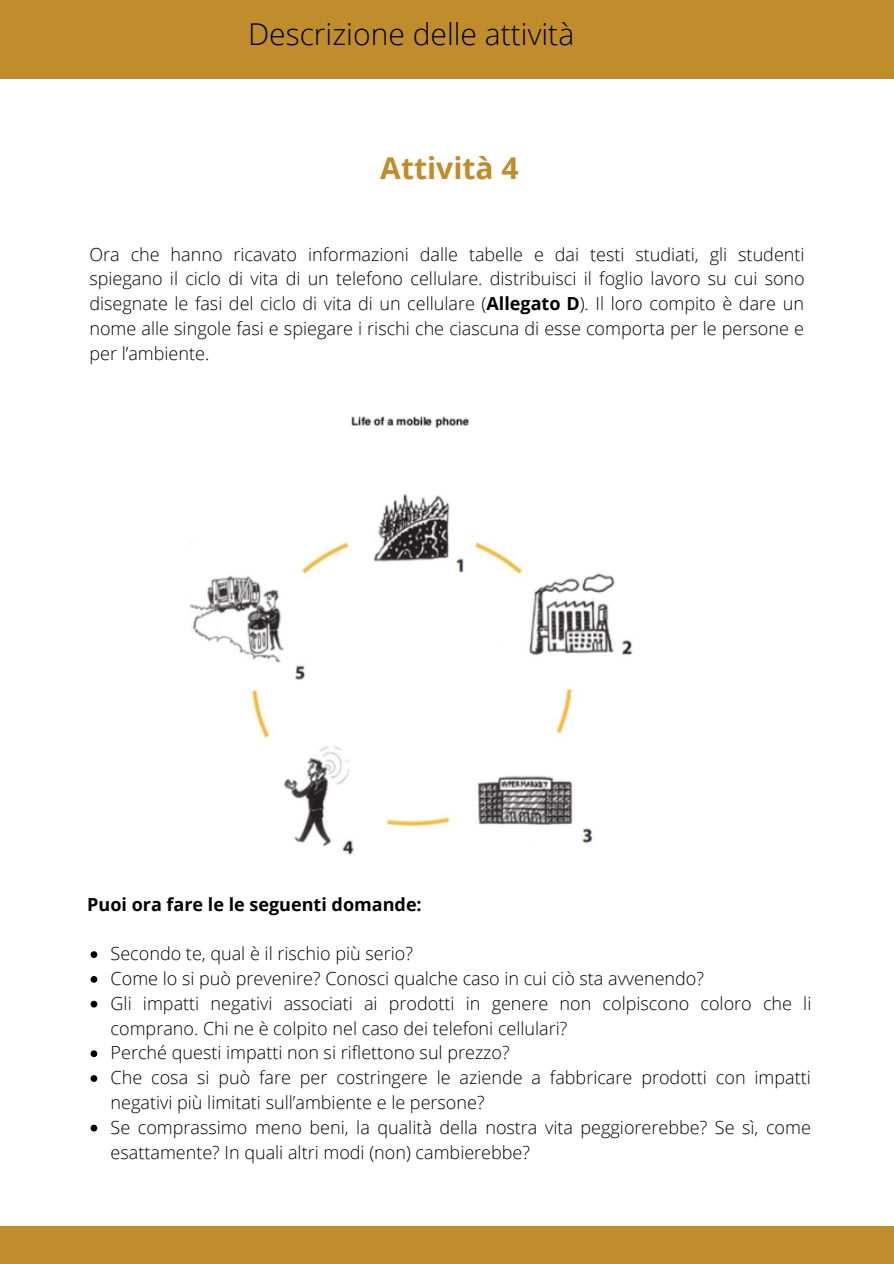
<style>
.page{position:relative;width:894px;height:1264px;background:#fff}
.page>*{position:absolute;margin:0;border:0;box-sizing:border-box;transform-origin:0 0}
.t1{font:300 30px "Open Sans";color:#000}
.t2{font:700 30px "Open Sans";color:#bf8d2c}
.t3{font:300 18px/24.8px "Open Sans";color:#000}
.t4{font:700 18px "Open Sans";color:#000}
.s1{font-weight:700}
</style>
<div class="page">
<div style="left:0;top:1226px;width:893px;height:37px;background:#bf8d2c"></div>
<div style="left:0;top:0;width:893px;height:78px;background:#bf8d2c"></div>
<svg style="left:90px;top:951px;width:7px;height:7px"></svg>
<svg style="left:90px;top:976px;width:7px;height:6px"></svg>
<svg style="left:90px;top:1000px;width:7px;height:7px"></svg>
<svg style="left:90px;top:1050px;width:7px;height:7px"></svg>
<svg style="left:90px;top:1075px;width:7px;height:6px"></svg>
<svg style="left:90px;top:1124px;width:7px;height:7px"></svg>
<img style="left:190px;top:416px;width:443px;height:439px">
<h1 class="t1" style="left:248px;top:13px;width:328px">Descrizione delle attività</h1>
<h1 class="t2" style="left:380px;top:146px;width:140px">Attività 4</h1>
<p class="t3" style="left:89px;top:241px;width:716px;text-align:justify">Ora che hanno ricavato informazioni dalle tabelle e dai testi studiati, gli studenti spiegano il ciclo di vita di un telefono cellulare. distribuisci il foglio lavoro su cui sono disegnate le fasi del ciclo di vita di un cellulare (<span class="s1">Allegato D</span>). Il loro compito è dare un nome alle singole fasi e spiegare i rischi che ciascuna di esse comporta per le persone e per l’ambiente.</p>
<p class="t4" style="left:87px;top:891px;width:336px">Puoi ora fare le le seguenti domande:</p>
<p class="t3" style="left:111px;top:940px;width:702px">Secondo te, qual è il rischio più serio?<br>Come lo si può prevenire? Conosci qualche caso in cui ciò sta avvenendo?<br>Gli impatti negativi associati ai prodotti in genere non colpiscono coloro che li comprano. Chi ne è colpito nel caso dei telefoni cellulari?<br>Perché questi impatti non si riflettono sul prezzo?<br>Che cosa si può fare per costringere le aziende a fabbricare prodotti con impatti negativi più limitati sull’ambiente e le persone?<br>Se comprassimo meno beni, la qualità della nostra vita peggiorerebbe? Se sì, come esattamente? In quali altri modi (non) cambierebbe?</p>
</div>
